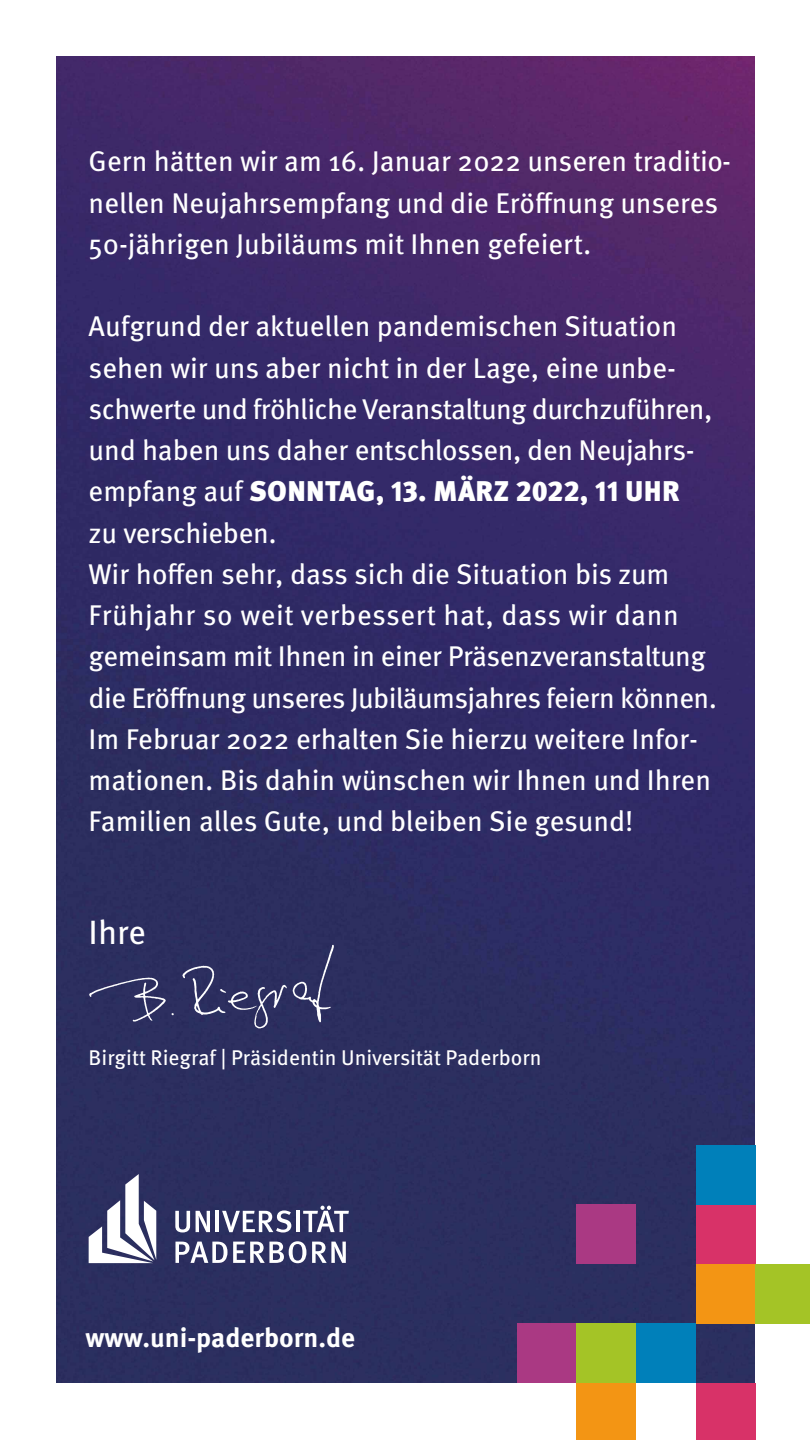
<style>
.page{position:relative;width:810px;height:1440px;background:#fff}
.page>*{position:absolute;margin:0;border:0;box-sizing:border-box;transform-origin:0 0}
.t1{font:33.75px "Meta Pro";color:#fff}
.t2{font:28.5px/41.2px "Meta Pro";letter-spacing:-.005em;color:#fff}
.t3{font:700 27px "Meta Pro";color:#fff}
.t4{font:21.3px "Meta Pro";color:#fff}
.s1{font-weight:900}
</style>
<div class="page">
<img style="left:56px;top:56px;width:698px;height:1327px">
<img style="left:88px;top:943px;width:246px;height:87px">
<svg style="left:175px;top:1241px;width:131px;height:22px"></svg>
<svg style="left:312px;top:1242px;width:34px;height:21px"></svg>
<svg style="left:175px;top:1211px;width:15px;height:21px"></svg>
<svg style="left:196px;top:1211px;width:14px;height:21px"></svg>
<hr style="left:216px;top:1211px;width:3px;height:21px;background:#fff">
<svg style="left:222px;top:1210px;width:69px;height:23px"></svg>
<hr style="left:296px;top:1211px;width:4px;height:21px;background:#fff">
<svg style="left:303px;top:1206px;width:46px;height:26px"></svg>
<svg style="left:89px;top:1174px;width:67px;height:89px"></svg>
<div style="left:517px;top:1324px;width:59px;height:59px;background:#aa3983"></div>
<div style="left:576px;top:1383px;width:60px;height:57px;background:#f39514"></div>
<div style="left:636px;top:1324px;width:60px;height:59px;background:#0080ba"></div>
<div style="left:696px;top:1383px;width:60px;height:57px;background:#d83268"></div>
<div style="left:696px;top:1264px;width:60px;height:60px;background:#f39514"></div>
<div style="left:756px;top:1264px;width:54px;height:60px;background:#a4c426"></div>
<div style="left:576px;top:1324px;width:60px;height:59px;background:#a4c426"></div>
<div style="left:576px;top:1204px;width:60px;height:60px;background:#aa3983"></div>
<div style="left:696px;top:1205px;width:60px;height:59px;background:#d83268"></div>
<div style="left:696px;top:1145px;width:60px;height:60px;background:#0080ba"></div>
<p class="t2" style="left:89px;top:139px;width:644px">Gern hätten wir am 16. Januar 2022 unseren traditio&shy;nellen Neujahrsempfang und die Eröffnung unseres<br>50-jährigen Jubiläums mit Ihnen gefeiert.</p>
<p class="t2" style="left:89px;top:304px;width:630px">Aufgrund der aktuellen pandemischen Situation sehen wir uns aber nicht in der Lage, eine unbe&shy;schwerte und fröhliche Veranstaltung durchzuführen, und haben uns daher entschlossen, den Neujahrs&shy;empfang auf <span class="s1">SONNTAG, 13. MÄRZ 2022, 11 UHR<br></span>zu verschieben.<br>Wir hoffen sehr, dass sich die Situation bis zum Frühjahr so weit verbessert hat, dass wir dann gemeinsam mit Ihnen in einer Präsenzveranstaltung die Eröffnung unseres Jubiläumsjahres feiern können.<br>Im Februar 2022 erhalten Sie hierzu weitere Infor&shy;mationen. Bis dahin wünschen wir Ihnen und Ihren Familien alles Gute, und bleiben Sie gesund!</p>
<p class="t1" style="left:89px;top:906px;width:59px">Ihre</p>
<p class="t4" style="left:89px;top:1042px;width:455px">Birgitt Riegraf | Präsidentin Universität Paderborn</p>
<p class="t3" style="left:86px;top:1316px;width:271px">www.uni-paderborn.de</p>
</div>
